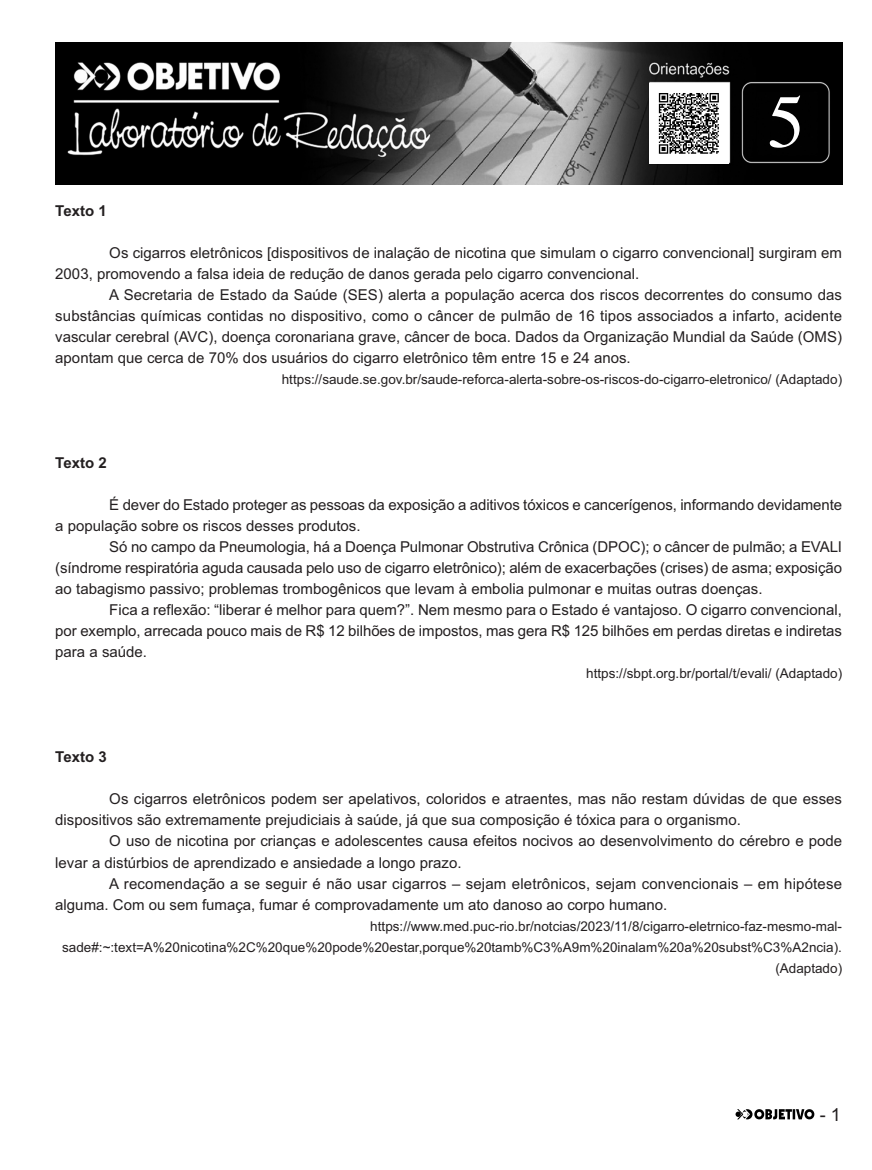
<style>
.page{position:relative;width:872px;height:1170px;background:#fff}
.page>*{position:absolute;margin:0;border:0;box-sizing:border-box;transform-origin:0 0}
.t1{font:75px "Times";color:#fff}
.t2{font:18px "Arial";color:#231f20}
.t3{font:15px/21px "Arial";color:#231f20}
.t4{font:700 15px "Arial";color:#231f20}
.t5{font:13.5px/21px "Arial";color:#231f20;text-align:right}
</style>
<div class="page">
<img style="left:55px;top:42px;width:787px;height:142px">
<svg style="left:735px;top:1109px;width:79px;height:10px"></svg>
<img style="left:649px;top:84px;width:80px;height:79px">
<h1 class="t1" style="left:767px;top:77px;width:39px">5</h1>
<p class="t4" style="left:55px;top:205px;width:53px">Texto 1</p>
<p class="t3" style="left:55px;top:244px;width:788px;text-indent:54px">Os cigarros eletrônicos [dispositivos de inalação de nicotina que simulam o cigarro convencional] surgiram em<br>2003, promovendo a falsa ideia de redução de danos gerada pelo cigarro convencional.</p>
<p class="t3" style="left:55px;top:286px;width:788px;text-align:justify;text-indent:54px">A Secretaria de Estado da Saúde (SES) alerta a população acerca dos riscos decorrentes do consumo das substâncias químicas contidas no dispositivo, como o câncer de pulmão de 16 tipos associados a infarto, acidente vascular cerebral (AVC), doença coronariana grave, câncer de boca. Dados da Organização Mundial da Saúde (OMS) apontam que cerca de 70% dos usuários do cigarro eletrônico têm entre 15 e 24 anos.</p>
<p class="t5" style="left:282px;top:370px;width:562px">https://saude.se.gov.br/saude-reforca-alerta-sobre-os-riscos-do-cigarro-eletronico/ (Adaptado)</p>
<p class="t4" style="left:55px;top:457px;width:53px">Texto 2</p>
<p class="t3" style="left:55px;top:496px;width:788px;text-indent:54px">É dever do Estado proteger as pessoas da exposição a aditivos tóxicos e cancerígenos, informando devidamente a população sobre os riscos desses produtos.</p>
<p class="t3" style="left:55px;top:538px;width:788px;text-align:justify;text-indent:54px">Só no campo da Pneumologia, há a Doença Pulmonar Obstrutiva Crônica (DPOC); o câncer de pulmão; a EVALI (síndrome respiratória aguda causada pelo uso de cigarro eletrônico); além de exacerbações (crises) de asma; exposição ao tabagismo passivo; problemas trombogênicos que levam à embolia pulmonar e muitas outras doenças.</p>
<p class="t3" style="left:55px;top:601px;width:788px;text-align:justify;text-indent:54px">Fica a reflexão: “liberar é melhor para quem?”. Nem mesmo para o Estado é vantajoso. O cigarro convencional, por exemplo, arrecada pouco mais de R$ 12 bilhões de impostos, mas gera R$ 125 bilhões em perdas diretas e indiretas para a saúde.</p>
<p class="t5" style="left:586px;top:664px;width:257px">https://sbpt.org.br/portal/t/evali/ (Adaptado)</p>
<p class="t4" style="left:55px;top:751px;width:53px">Texto 3</p>
<p class="t3" style="left:55px;top:790px;width:788px;text-indent:54px">Os cigarros eletrônicos podem ser apelativos, coloridos e atraentes, mas não restam dúvidas de que esses dispositivos são extremamente prejudiciais à saúde, já que sua composição é tóxica para o organismo.</p>
<p class="t3" style="left:55px;top:832px;width:788px;text-indent:54px">O uso de nicotina por crianças e adolescentes causa efeitos nocivos ao desenvolvimento do cérebro e pode levar a distúrbios de aprendizado e ansiedade a longo prazo.</p>
<p class="t3" style="left:55px;top:874px;width:788px;text-indent:54px">A recomendação a se seguir é não usar cigarros – sejam eletrônicos, sejam convencionais – em hipótese alguma. Com ou sem fumaça, fumar é comprovadamente um ato danoso ao corpo humano.</p>
<p class="t5" style="left:62px;top:916px;width:781px">https://www.med.puc-rio.br/notcias/2023/11/8/cigarro-eletrnico-faz-mesmo-mal&shy;sade#:~:text=A%20nicotina%2C%20que%20pode%20estar,porque%20tamb%C3%A9m%20inalam%20a%20subst%C3%A2ncia). (Adaptado)</p>
<p class="t2" style="left:819px;top:1107px;width:23px">- 1</p>
</div>
